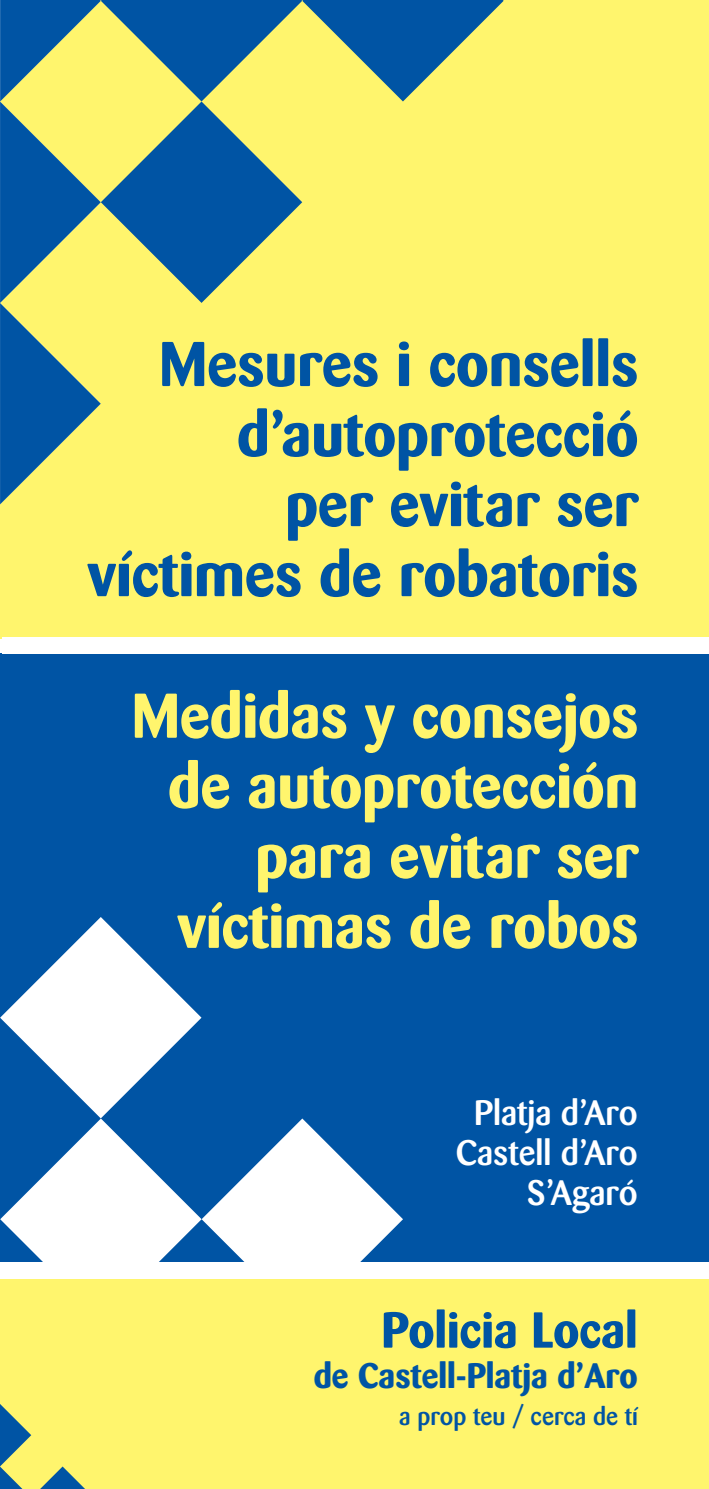
<style>
.page{position:relative;width:709px;height:1489px;background:#fff}
.page>*{position:absolute;margin:0;border:0;box-sizing:border-box;transform-origin:0 0}
.t1{font:700 62.5px/70px "Barmeno";color:#0054a4;text-align:right}
.t2{font:700 62.5px/70px "Barmeno";color:#fff56d;text-align:right}
.t3{font:700 50px "Barmeno";color:#0054a4}
.t4{font:500 35px/40px "Barmeno";color:#fff;text-align:right}
.t5{font:700 35px "Barmeno";color:#0054a4}
.t6{font:500 25px "Barmeno";color:#0054a4}
</style>
<div class="page">
<div style="left:0;top:653px;width:709px;height:609px;background:#0054a4"></div>
<div style="left:0;top:0;width:709px;height:638px;background:#fff56d"></div>
<div style="left:3px;top:637px;width:706px;height:16px;background:#fff"></div>
<div style="left:0;top:1276px;width:709px;height:212px;background:#fff56d"></div>
<div style="left:0;top:1261px;width:709px;height:17px;background:#fff"></div>
<svg style="left:0;top:1404px;width:84px;height:84px"></svg>
<svg style="left:0;top:917px;width:403px;height:345px"></svg>
<svg style="left:0;top:0;width:503px;height:504px"></svg>
<p class="t1" style="left:87px;top:329px;width:552px">Mesures i consells d’autoprotecció<br>per evitar ser víctimes de robatoris</p>
<p class="t2" style="left:132px;top:680px;width:508px">Medidas y consejos de autoprotección para evitar ser víctimas de robos</p>
<p class="t4" style="left:456px;top:1093px;width:183px">Platja d’Aro<br>Castell d’Aro<br>S’Agaró</p>
<p class="t3" style="left:381px;top:1299px;width:258px">Policia Local</p>
<p class="t5" style="left:314px;top:1354px;width:325px">de Castell-Platja d’Aro</p>
<p class="t6" style="left:399px;top:1401px;width:240px">a prop teu / cerca de tí</p>
</div>
